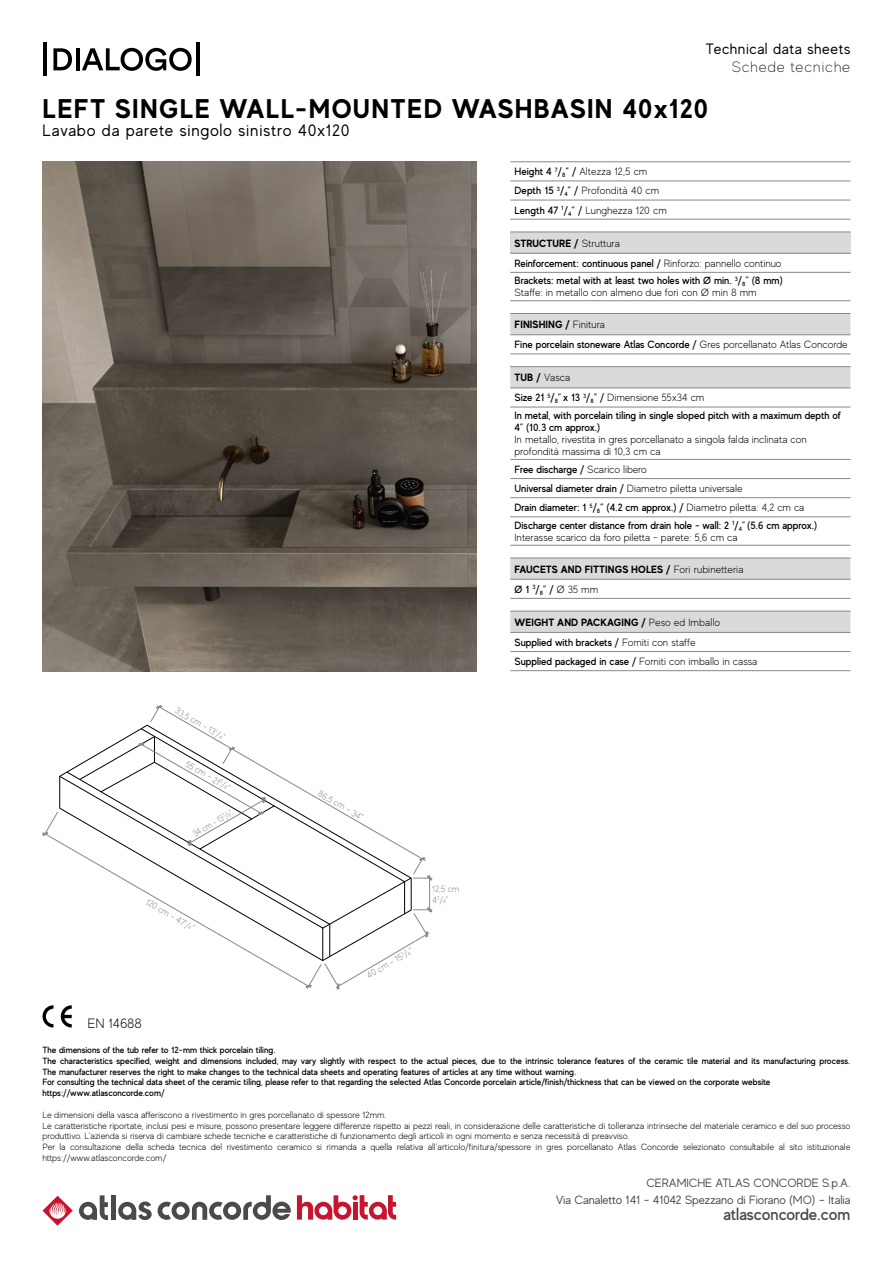
<style>
.page{position:relative;width:893px;height:1263px;background:#fff}
.page>*{position:absolute;margin:0;border:0;box-sizing:border-box;transform-origin:0 0}
.t1{font:700 27px "MADE Evolve Sans";letter-spacing:.05em;color:#000}
.t2{font:16.5px "MADE Evolve Sans";letter-spacing:.05em;color:#000}
.t3{font:500 16.5px "MADE Evolve Sans";letter-spacing:-.005em;color:#4a4a49}
.t4{font:15px "MADE Evolve Sans";letter-spacing:.04em;color:#000}
.t5{font:100 15px "MADE Evolve Sans";letter-spacing:.035em;color:#000}
.t6{font:300 13.5px "MADE Evolve Sans";letter-spacing:-.02em;color:#000}
.t7{font:12px/16.5px "MADE Evolve Sans";color:#4a4a49;text-align:right}
.t8{font:300 10.5px/20.2px "MADE Evolve Sans";color:#000}
.t9{font:500 10.5px/12px "MADE Evolve Sans";letter-spacing:-.005em;color:#000}
.t10{font:700 10.5px/20.2px "MADE Evolve Sans";letter-spacing:.01em;color:#000}
.t11{font:300 9px/10.8px "MADE Evolve Sans";letter-spacing:-.01em;color:#000}
.t12{font:500 9px/10.8px "MADE Evolve Sans";letter-spacing:-.005em;color:#000}
.t13{font:300 9px/10.8px "MADE Evolve Sans";color:#878787}
.t14{font:300 9px "MADE Evolve Sans";color:#878787;scale:.9 1}
.s1{font-weight:500}
.s2{font-weight:700}
.s3{font-weight:300}
.s4{font-size:5.25px}
</style>
<div class="page">
<div style="left:111px;top:1195px;width:5px;height:25px;background:#4a4a49"></div>
<svg style="left:79px;top:1195px;width:29px;height:25px"></svg>
<svg style="left:158px;top:1195px;width:133px;height:25px"></svg>
<svg style="left:118px;top:1201px;width:34px;height:19px"></svg>
<svg style="left:43px;top:1196px;width:30px;height:30px"></svg>
<svg style="left:297px;top:1195px;width:99px;height:25px"></svg>
<svg style="left:53px;top:48px;width:19px;height:22px"></svg>
<hr style="left:76px;top:48px;width:3px;height:22px;background:#000">
<svg style="left:82px;top:48px;width:110px;height:23px"></svg>
<hr style="left:43px;top:43px;width:4px;height:33px;background:#000">
<hr style="left:196px;top:43px;width:4px;height:33px;background:#000">
<div style="left:510px;top:232px;width:340px;height:21px;background:#dadada"></div>
<svg style="left:510px;top:314px;width:340px;height:318px"></svg>
<hr style="left:510px;top:162px;width:340px;height:1px;background:#878787">
<hr style="left:510px;top:181px;width:340px;height:1px;background:#878787">
<hr style="left:510px;top:354px;width:340px;height:1px;background:#878787">
<hr style="left:510px;top:407px;width:340px;height:1px;background:#878787">
<hr style="left:510px;top:200px;width:340px;height:1px;background:#878787">
<hr style="left:510px;top:219px;width:340px;height:1px;background:#878787">
<hr style="left:510px;top:366px;width:340px;height:1px;background:#878787">
<hr style="left:510px;top:388px;width:340px;height:1px;background:#878787">
<hr style="left:510px;top:232px;width:340px;height:1px;background:#878787">
<hr style="left:510px;top:459px;width:340px;height:1px;background:#878787">
<hr style="left:510px;top:478px;width:340px;height:1px;background:#878787">
<hr style="left:510px;top:497px;width:340px;height:1px;background:#878787">
<hr style="left:510px;top:517px;width:340px;height:1px;background:#878787">
<hr style="left:510px;top:545px;width:340px;height:1px;background:#878787">
<hr style="left:510px;top:558px;width:340px;height:1px;background:#878787">
<hr style="left:510px;top:611px;width:340px;height:1px;background:#878787">
<hr style="left:510px;top:253px;width:340px;height:1px;background:#878787">
<hr style="left:510px;top:579px;width:340px;height:1px;background:#878787">
<hr style="left:510px;top:272px;width:340px;height:1px;background:#878787">
<hr style="left:510px;top:300px;width:340px;height:1px;background:#878787">
<hr style="left:510px;top:313px;width:340px;height:1px;background:#878787">
<hr style="left:510px;top:598px;width:340px;height:1px;background:#878787">
<hr style="left:510px;top:632px;width:340px;height:1px;background:#878787">
<hr style="left:510px;top:651px;width:340px;height:1px;background:#878787">
<hr style="left:510px;top:670px;width:340px;height:1px;background:#878787">
<hr style="left:510px;top:334px;width:340px;height:1px;background:#878787">
<svg style="left:43px;top:1005px;width:10px;height:22px"></svg>
<svg style="left:61px;top:1005px;width:11px;height:22px"></svg>
<svg style="left:42px;top:705px;width:390px;height:285px"></svg>
<img style="left:43px;top:162px;width:433px;height:510px">
<h3 class="t4" style="left:706px;top:39px;width:146px">Technical data sheets</h3>
<h3 class="t5" style="left:732px;top:58px;width:120px">Schede tecniche</h3>
<h1 class="t1" style="left:43px;top:91px;width:667px">LEFT SINGLE WALL-MOUNTED WASHBASIN 40x120</h1>
<h2 class="t2" style="left:43px;top:120px;width:308px">Lavabo da parete singolo sinistro 40x120</h2>
<p class="t8" style="left:514px;top:162px;width:154px;line-height:19.2px"><span class="s1">Height 4</span> <sup>7</sup><span class="s1">/</span><sub>8</sub><span class="s1">” /</span> Altezza 12,5 cm<br><span class="s1">Depth 15</span> <sup>3</sup><span class="s1">/</span><sub>4</sub><span class="s1">” /</span> Profondità 40 cm<br><span class="s1">Length 47</span> <sup>1</sup><span class="s1">/</span><sub>4</sub><span class="s1">” /</span> Lunghezza 120 cm</p>
<p class="t8" style="left:514px;top:232px;width:268px"><span class="s2">STRUCTURE /</span> Struttura<br><span class="s1">Reinforcement: continuous panel /</span> Rinforzo: pannello continuo</p>
<p class="t9" style="left:514px;top:275px;width:270px">Brackets: metal with at least two holes with Ø min. <sup>3</sup>/<sub>8</sub>” (8 mm)<br><span class="s3">Staffe: in metallo con almeno due fori con Ø min 8 mm</span></p>
<p class="t8" style="left:514px;top:314px;width:335px"><span class="s2">FINISHING /</span> Finitura<br><span class="s1">Fine porcelain stoneware Atlas Concorde /</span> Gres porcellanato Atlas Concorde</p>
<p class="t8" style="left:514px;top:367px;width:192px"><span class="s2">TUB /</span> Vasca<br><span class="s1">Size 21</span> <sup>5</sup><span class="s1">/</span><sub>8</sub><span class="s1">” x 13</span> <sup>3</sup><span class="s1">/</span><sub>8</sub><span class="s1">” /</span> Dimensione 55x34 cm</p>
<p class="t9" style="left:514px;top:409px;width:328px">In metal, with porcelain tiling in single sloped pitch with a maximum depth of<br>4” (10.3 cm approx.)</p>
<p class="t8" style="left:514px;top:433px;width:294px;line-height:12px">In metallo, rivestita in gres porcellanato a singola falda inclinata con profondità massima di 10,3 cm ca</p>
<p class="t9" style="left:514px;top:459px;width:291px;line-height:19.2px">Free discharge / <span class="s3">Scarico libero<br></span>Universal diameter drain / <span class="s3">Diametro piletta universale<br></span>Drain diameter: 1 <sup>5</sup>/<sub>8</sub>” (4.2 cm approx.) / <span class="s3">Diametro piletta: 4,2 cm ca</span></p>
<p class="t9" style="left:514px;top:519px;width:304px">Discharge center distance from drain hole - wall: 2 <sup>1</sup>/<sub>4</sub>” (5.6 cm approx.)<br><span class="s3">Interasse scarico da foro piletta - parete: 5,6 cm ca</span></p>
<p class="t10" style="left:514px;top:558px;width:231px">FAUCETS AND FITTINGS HOLES / <span class="s3">Fori rubinetteria<br></span><span class="s1">Ø 1</span> <sup>3</sup><span class="s1">/</span><sub>8</sub><span class="s1">” /</span> <span class="s3">Ø 35 mm</span></p>
<p class="t8" style="left:514px;top:612px;width:207px"><span class="s2">WEIGHT AND PACKAGING /</span> Peso ed Imballo<br><span class="s1">Supplied with brackets /</span> Forniti con staffe</p>
<p class="t8" style="left:514px;top:651px;width:244px"><span class="s1">Supplied packaged in case /</span> Forniti con imballo in cassa</p>
<p class="t13" style="left:179px;top:705px;width:58px;rotate:30deg">33,5 cm - 13<sup>1</sup>/<span class="s4">4</span>”</p>
<p class="t13" style="left:189px;top:758px;width:52px;rotate:30deg">55 cm - 21<sup>5</sup>/<span class="s4">8</span>”</p>
<p class="t14" style="left:191px;top:830px;width:51px;rotate:-30deg">34 cm - 13<sup>3</sup>/<span class="s4">8</span>”</p>
<p class="t13" style="left:150px;top:896px;width:56px;rotate:30deg">120 cm - 47<sup>1</sup>/<span class="s4">4</span>”</p>
<h3 class="t6" style="left:87px;top:1014px;width:56px">EN 14688</h3>
<p class="t13" style="left:322px;top:788px;width:52px;rotate:30deg">86,5 cm - 34”</p>
<p class="t13" style="left:365px;top:971px;width:53px;rotate:-30deg">40 cm - 15<sup>3</sup>/<span class="s4">4</span>”</p>
<p class="t13" style="left:432px;top:884px;width:29px">12,5 cm<br>4<sup>7</sup>/<span class="s4">8</span>”</p>
<p class="t12" style="left:43px;top:1044px;width:809px">The dimensions of the tub refer to 12-mm thick porcelain tiling.<br>The characteristics specified, weight and dimensions included, may vary slightly with respect to the actual pieces, due to the intrinsic tolerance features of the ceramic tile material and its manufacturing process.<br>The manufacturer reserves the right to make changes to the technical data sheets and operating features of articles at any time without warning.<br>For consulting the technical data sheet of the ceramic tiling, please refer to that regarding the selected Atlas Concorde porcelain article/finish/thickness that can be viewed on the corporate website https://www.atlasconcorde.com/</p>
<p class="t11" style="left:43px;top:1109px;width:809px">Le dimensioni della vasca afferiscono a rivestimento in gres porcellanato di spessore 12mm.<br>Le caratteristiche riportate, inclusi pesi e misure, possono presentare leggere differenze rispetto ai pezzi reali, in considerazione delle caratteristiche di tolleranza intrinseche del materiale ceramico e del suo processo produttivo. L’azienda si riserva di cambiare schede tecniche e caratteristiche di funzionamento degli articoli in ogni momento e senza necessità di preavviso.<br>Per la consultazione della scheda tecnica del rivestimento ceramico si rimanda a quella relativa all’articolo/finitura/spessore in gres porcellanato Atlas Concorde selezionato consultabile al sito istituzionale https://www.atlasconcorde.com/</p>
<h3 class="t7" style="left:556px;top:1175px;width:296px">CERAMICHE ATLAS CONCORDE S.p.A.<br>Via Canaletto 141 - 41042 Spezzano di Fiorano (MO) – Italia</h3>
<h2 class="t3" style="left:723px;top:1204px;width:129px">atlasconcorde.com</h2>
</div>
